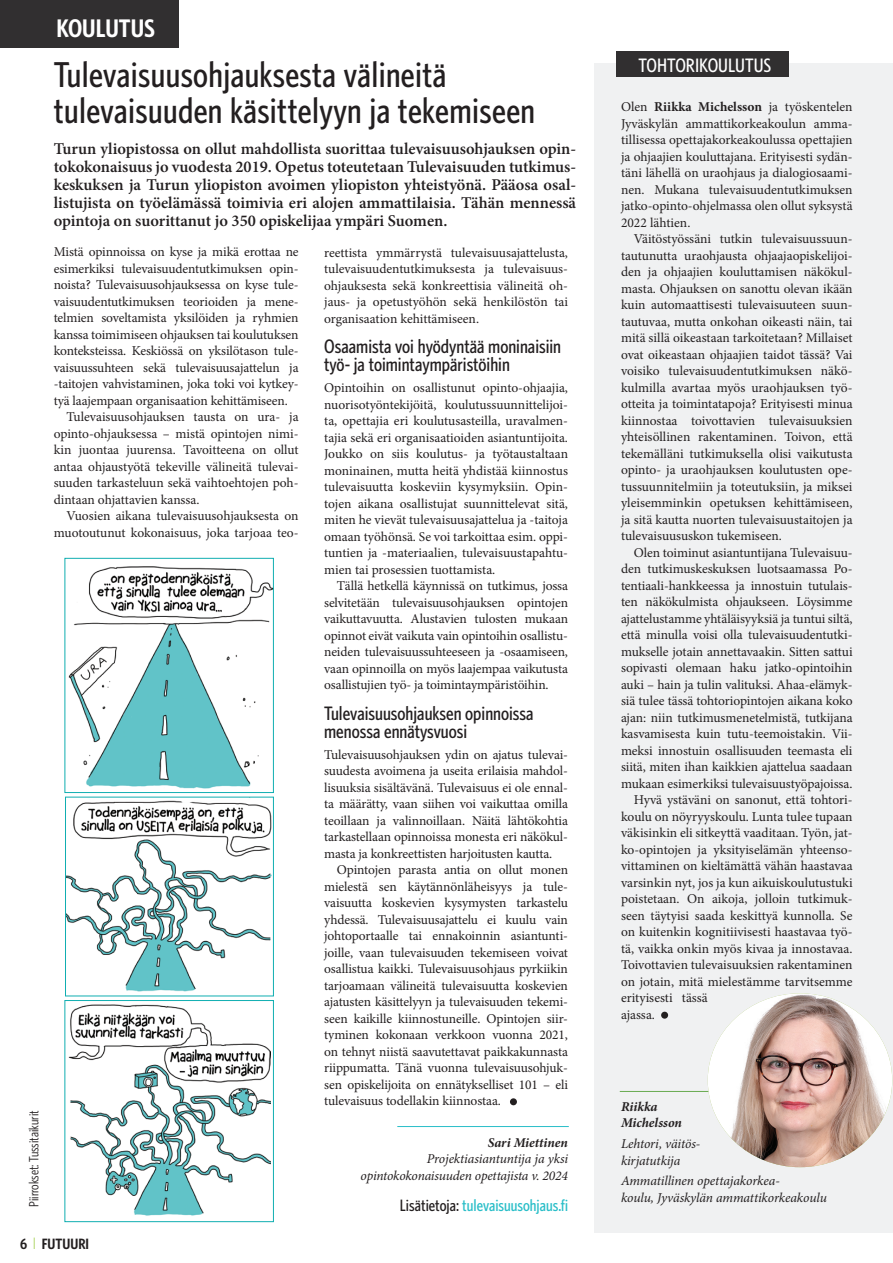
<style>
.page{position:relative;width:893px;height:1263px;background:#fff}
.page>*{position:absolute;margin:0;border:0;box-sizing:border-box;transform-origin:0 0}
.Otsikko{font:500 36px/36px "Whitney Condensed";letter-spacing:.01em;color:#231f20}
.Väliotsikko{font:600 25.5px "Whitney Condensed";color:#fff}
.Väliotsikko-2{font:500 19.5px/18px "Whitney Condensed";color:#231f20}
.Väliotsikko-3{font:500 19.5px "Whitney Condensed";color:#fff}
.Ingressi{font:600 16.5px/18px "Minion Pro";letter-spacing:-.005em;color:#231f20;text-align:justify}
.Väliotsikko-4{font:500 16.5px "Whitney Condensed";color:#29bec8}
.Kuvateksti{font:600 15px "Whitney Condensed";color:#231f20}
.Leipäteksti_sisennetty{font:13.5px/16.5px "Minion Pro";letter-spacing:-.005em;color:#231f20;text-align:justify}
.Leipäteksti_ei_sisennetty{font:13.5px/16.5px "Minion Pro";letter-spacing:-.005em;color:#231f20;text-align:justify}
.Leipäteksti_ei_sisennetty-2{font:italic 13.5px/16.5px "Minion Pro";letter-spacing:-.01em;color:#231f20}
.Kuvateksti-2{font:13.5px "Whitney Condensed";color:#231f20}
.Leipäteksti_ei_sisennetty-3{font:italic 700 13.5px/16.5px "Minion Pro";letter-spacing:-.005em;color:#231f20}
.s1{font-weight:700}
.s2{color:#231f20}
.s3{font-weight:300;font-size:16.5px;color:#a1cd4b}
</style>
<div class="page">
<div style="left:595px;top:63px;width:298px;height:1170px;background:#f0f1f2"></div>
<div style="left:616px;top:52px;width:172px;height:25px;background:#312f30"></div>
<div style="left:510px;top:1098px;width:7px;height:7px;background:#231f20;border-radius:50%"></div>
<hr style="left:397px;top:1126px;width:172px;height:1px;background:#29bec8">
<div style="left:661px;top:1012px;width:7px;height:7px;background:#231f20;border-radius:50%"></div>
<div style="left:0;top:0;width:179px;height:47px;background:#312f30"></div>
<hr style="left:620px;top:1091px;width:94px;height:1px;background:#68ab50">
<img style="left:708px;top:993px;width:184px;height:174px">
<img style="left:68px;top:566px;width:204px;height:223px">
<div style="left:65px;top:558px;width:209px;height:235px;border:1px solid #10aeb1"></div>
<img style="left:67px;top:800px;width:205px;height:192px">
<div style="left:65px;top:797px;width:209px;height:199px;border:1px solid #10aeb1"></div>
<img style="left:68px;top:1004px;width:203px;height:212px">
<div style="left:65px;top:1000px;width:209px;height:222px;border:1px solid #10aeb1"></div>
<p class="Kuvateksti-2" style="left:26px;top:1207px;width:98px;rotate:-90deg">Piirrokset: Tussitaikurit</p>
<h2 class="Väliotsikko" style="left:56px;top:13px;width:100px">KOULUTUS</h2>
<h1 class="Otsikko" style="left:54px;top:55px;width:483px">Tulevaisuusohjauksesta välineitä tulevaisuuden käsittelyyn ja tekemiseen</h1>
<p class="Ingressi" style="left:54px;top:139px;width:524px">Turun yliopistossa on ollut mahdollista suorittaa tulevaisuusohjauksen opin&shy;tokokonaisuus jo vuodesta 2019. Opetus toteutetaan Tulevaisuuden tutkimus&shy;keskuksen ja Turun yliopiston avoimen yliopiston yhteistyönä. Pääosa osal&shy;listujista on työelämässä toimivia eri alojen ammattilaisia. Tähän mennessä opintoja on suorittanut jo 350 opiskelijaa ympäri Suomen.</p>
<p class="Leipäteksti_ei_sisennetty" style="left:54px;top:244px;width:246px">Mistä opinnoissa on kyse ja mikä erottaa ne esimerkiksi tulevaisuudentutkimuksen opin&shy;noista? Tulevaisuusohjauksessa on kyse tule&shy;vaisuudentutkimuksen teorioiden ja mene&shy;telmien soveltamista yksilöiden ja ryhmien kanssa toimimiseen ohjauksen tai koulutuksen konteksteissa. Keskiössä on yksilötason tule&shy;vaisuussuhteen sekä tulevaisuusajattelun ja -taitojen vahvistaminen, joka toki voi kytkey&shy;tyä laajempaan organisaation kehittämiseen.</p>
<p class="Leipäteksti_sisennetty" style="left:54px;top:409px;width:246px;text-indent:13px">Tulevaisuusohjauksen tausta on ura- ja opinto-ohjauksessa – mistä opintojen nimi&shy;kin juontaa juurensa. Tavoitteena on ollut antaa ohjaustyötä tekeville välineitä tulevai&shy;suuden tarkasteluun sekä vaihtoehtojen poh&shy;dintaan ohjattavien kanssa.</p>
<p class="Leipäteksti_sisennetty" style="left:54px;top:508px;width:246px;text-align:right">Vuosien aikana tulevaisuusohjauksesta on muotoutunut kokonaisuus, joka tarjoaa teo-</p>
<p class="Leipäteksti_sisennetty" style="left:324px;top:244px;width:245px">reettista ymmärrystä tulevaisuusajattelusta, tulevaisuudentutkimuksesta ja tulevaisuus&shy;ohjauksesta sekä konkreettisia välineitä oh&shy;jaus- ja opetustyöhön sekä henkilöstön tai organisaation kehittämiseen.</p>
<h2 class="Väliotsikko-2" style="left:324px;top:337px;width:239px">Osaamista voi hyödyntää moninaisiin työ- ja toimintaympäristöihin</h2>
<p class="Leipäteksti_ei_sisennetty" style="left:324px;top:380px;width:245px">Opintoihin on osallistunut opinto-ohjaajia, nuorisotyöntekijöitä, koulutussuunnittelijoi&shy;ta, opettajia eri koulutusasteilla, uravalmen&shy;tajia sekä eri organisaatioiden asiantuntijoita.<br>Joukko on siis koulutus- ja työtaustaltaan moninainen, mutta heitä yhdistää kiinnostus tulevaisuutta koskeviin kysymyksiin. Opin&shy;tojen aikana osallistujat suunnittelevat sitä, miten he vievät tulevaisuusajattelua ja -taitoja omaan työhönsä. Se voi tarkoittaa esim. oppi&shy;tuntien ja -materiaalien, tulevaisuustapahtu&shy;mien tai prosessien tuottamista.</p>
<p class="Leipäteksti_sisennetty" style="left:324px;top:578px;width:245px;text-indent:13px">Tällä hetkellä käynnissä on tutkimus, jossa selvitetään tulevaisuusohjauksen opintojen vaikuttavuutta. Alustavien tulosten mukaan opinnot eivät vaikuta vain opintoihin osallistu&shy;neiden tulevaisuussuhteeseen ja -osaamiseen, vaan opinnoilla on myös laajempaa vaikutusta osallistujien työ- ja toimintaympäristöihin.</p>
<h2 class="Väliotsikko-2" style="left:324px;top:703px;width:211px">Tulevaisuusohjauksen opinnoissa menossa ennätysvuosi</h2>
<p class="Leipäteksti_ei_sisennetty" style="left:324px;top:746px;width:245px">Tulevaisuusohjauksen ydin on ajatus tulevai&shy;suudesta avoimena ja useita erilaisia mahdol&shy;lisuuksia sisältävänä. Tulevaisuus ei ole ennal&shy;ta määrätty, vaan siihen voi vaikuttaa omilla teoillaan ja valinnoillaan. Näitä lähtökohtia tarkastellaan opinnoissa monesta eri näkökul&shy;masta ja konkreettisten harjoitusten kautta.</p>
<p class="Leipäteksti_sisennetty" style="left:324px;top:862px;width:245px;text-indent:13px">Opintojen parasta antia on ollut monen mielestä sen käytännönläheisyys ja tule&shy;vaisuutta koskevien kysymysten tarkastelu yhdessä. Tulevaisuusajattelu ei kuulu vain johtoportaalle tai ennakoinnin asiantunti&shy;joille, vaan tulevaisuuden tekemiseen voivat osallistua kaikki. Tulevaisuusohjaus pyrkiikin tarjoamaan välineitä tulevaisuutta koskevien ajatusten käsittelyyn ja tulevaisuuden tekemi&shy;seen kaikille kiinnostuneille. Opintojen siir&shy;tyminen kokonaan verkkoon vuonna 2021, on tehnyt niistä saavutettavat paikkakunnasta riippumatta. Tänä vuonna tulevaisuusohjuk&shy;sen opiskelijoita on ennätykselliset 101 – eli tulevaisuus todellakin kiinnostaa.</p>
<p class="Leipäteksti_ei_sisennetty-2" style="left:361px;top:1134px;width:209px;text-align:right"><span class="s1">Sari Miettinen<br></span>Projektiasiantuntija ja yksi opintokokonaisuuden opettajista v. 2024</p>
<h2 class="Väliotsikko-4" style="left:400px;top:1195px;width:170px"><span class="s2">Lisätietoja:</span> tulevaisuusohjaus.fi</h2>
<p class="Kuvateksti" style="left:20px;top:1234px;width:71px">6 <span class="s3">I</span> FUTUURI</p>
<h2 class="Väliotsikko-3" style="left:638px;top:53px;width:134px">TOHTORIKOULUTUS</h2>
<p class="Leipäteksti_ei_sisennetty" style="left:621px;top:99px;width:233px">Olen <span class="s1">Riikka Michelsson</span> ja työskentelen Jyväskylän ammattikorkeakoulun amma&shy;tillisessa opettajakorkeakoulussa opettajien ja ohjaajien kouluttajana. Erityisesti sydän&shy;täni lähellä on uraohjaus ja dialogiosaami&shy;nen. Mukana tulevaisuudentutkimuksen jatko-opinto-ohjelmassa olen ollut syksystä 2022 lähtien.</p>
<p class="Leipäteksti_sisennetty" style="left:621px;top:231px;width:233px;text-indent:13px">Väitöstyössäni tutkin tulevaisuussuun&shy;tautunutta uraohjausta ohjaajaopiskelijoi&shy;den ja ohjaajien kouluttamisen näkökul&shy;masta. Ohjauksen on sanottu olevan ikään kuin automaattisesti tulevaisuuteen suun&shy;tautuvaa, mutta onkohan oikeasti näin, tai mitä sillä oikeastaan tarkoitetaan? Millaiset ovat oikeastaan ohjaajien taidot tässä? Vai voisiko tulevaisuudentutkimuksen näkö&shy;kulmilla avartaa myös uraohjauksen työ&shy;otteita ja toimintatapoja? Erityisesti minua kiinnostaa toivottavien tulevaisuuksien yhteisöllinen rakentaminen. Toivon, että tekemälläni tutkimuksella olisi vaikutusta opinto- ja uraohjauksen koulutusten ope&shy;tussuunnitelmiin ja toteutuksiin, ja miksei yleisemminkin opetuksen kehittämiseen, ja sitä kautta nuorten tulevaisuustaitojen ja tulevaisuususkon tukemiseen.</p>
<p class="Leipäteksti_sisennetty" style="left:621px;top:544px;width:233px;text-indent:13px">Olen toiminut asiantuntijana Tulevaisuu&shy;den tutkimuskeskuksen luotsaamassa Po&shy;tentiaali-hankkeessa ja innostuin tutulais&shy;ten näkökulmista ohjaukseen. Löysimme ajattelustamme yhtäläisyyksiä ja tuntui siltä, että minulla voisi olla tulevaisuudentutki&shy;mukselle jotain annettavaakin. Sitten sattui sopivasti olemaan haku jatko-opintoihin auki – hain ja tulin valituksi. Ahaa-elämyk&shy;siä tulee tässä tohtoriopintojen aikana koko ajan: niin tutkimusmenetelmistä, tutkijana kasvamisesta kuin tutu-teemoistakin. Vii&shy;meksi innostuin osallisuuden teemasta eli siitä, miten ihan kaikkien ajattelua saadaan mukaan esimerkiksi tulevaisuustyöpajoissa.</p>
<p class="Leipäteksti_sisennetty" style="left:621px;top:792px;width:233px;text-align:left;text-indent:13px">Hyvä ystäväni on sanonut, että tohtori&shy;koulu on nöyryyskoulu. Lunta tulee tupaan väkisinkin eli sitkeyttä vaaditaan. Työn, jat&shy;ko-opintojen ja yksityiselämän yhteenso&shy;vittaminen on kieltämättä vähän haastavaa varsinkin nyt, jos ja kun aikuiskoulutustuki poistetaan. On aikoja, jolloin tutkimuk&shy;seen täytyisi saada keskittyä kunnolla. Se on kuitenkin kognitiivisesti haastavaa työ&shy;tä, vaikka onkin myös kivaa ja innostavaa.<br>Toivottavien tulevaisuuksien rakentaminen on jotain, mitä mielestämme tarvitsemme erityisesti tässä<br>ajassa.</p>
<p class="Leipäteksti_ei_sisennetty-3" style="left:621px;top:1098px;width:63px">Riikka<br>Michelsson</p>
<p class="Leipäteksti_ei_sisennetty-2" style="left:621px;top:1135px;width:81px">Lehtori, väitös&shy;kirjatutkija</p>
<p class="Leipäteksti_ei_sisennetty-2" style="left:621px;top:1173px;width:207px">Ammatillinen opettajakorkea-<br>koulu, Jyväskylän ammattikorkeakoulu</p>
</div>
